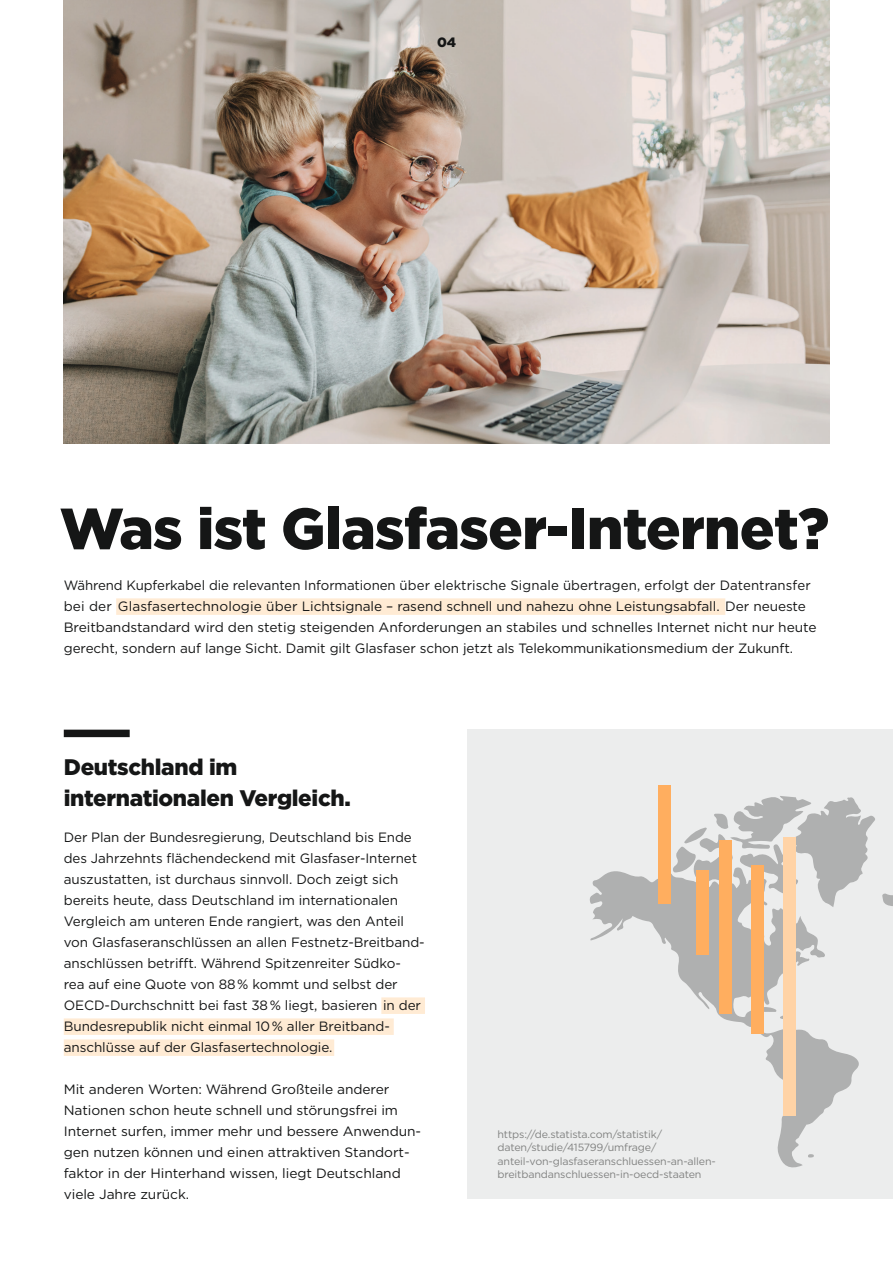
<style>
.page{position:relative;width:893px;height:1263px;background:#fff}
.page>*{position:absolute;margin:0;border:0;box-sizing:border-box;transform-origin:0 0}
.t1{font:900 57.75px "Gotham";letter-spacing:-.015em;color:#151616}
.t2{font:900 22.5px/31.5px "Gotham";letter-spacing:-.015em;color:#151616}
.t3{font:13.5px/21px "Gotham";letter-spacing:-.005em;color:#151616}
.t4{font:900 13.5px "Gotham";color:#151616}
.t5{font:10.5px/13.5px "Gotham";letter-spacing:-.015em;color:#818281}
</style>
<div class="page">
<img style="left:64px;top:0;width:765px;height:443px">
<div style="left:468px;top:730px;width:425px;height:469px;background:#eceded"></div>
<svg style="left:590px;top:867px;width:269px;height:300px"></svg>
<svg style="left:882px;top:893px;width:11px;height:13px"></svg>
<svg style="left:672px;top:796px;width:203px;height:111px"></svg>
<svg style="left:764px;top:1007px;width:20px;height:12px"></svg>
<svg style="left:808px;top:1154px;width:6px;height:4px"></svg>
<div style="left:696px;top:870px;width:13px;height:85px;background:#ffae5f"></div>
<div style="left:659px;top:785px;width:12px;height:118px;background:#ffae5f"></div>
<div style="left:752px;top:864px;width:12px;height:169px;background:#ffae5f"></div>
<div style="left:719px;top:840px;width:13px;height:173px;background:#ffae5f"></div>
<div style="left:784px;top:837px;width:12px;height:279px;background:#ffd3a6"></div>
<div style="left:116px;top:598px;width:609px;height:17px;background:#ffebd4"></div>
<div style="left:381px;top:997px;width:44px;height:17px;background:#ffebd4"></div>
<div style="left:64px;top:1018px;width:330px;height:17px;background:#ffebd4"></div>
<div style="left:64px;top:1039px;width:270px;height:17px;background:#ffebd4"></div>
<div style="left:64px;top:730px;width:66px;height:7px;background:#151616"></div>
<p class="t4" style="left:437px;top:33px;width:20px">04</p>
<h1 class="t1" style="left:60px;top:489px;width:771px">Was ist Glasfaser-Internet?</h1>
<p class="t3" style="left:64px;top:574px;width:754px">Während Kupferkabel die relevanten Informationen über elektrische Signale übertragen, erfolgt der Datentransfer bei der Glasfasertechnologie über Lichtsignale – rasend schnell und nahezu ohne Leistungsabfall. Der neueste Breitbandstandard wird den stetig steigenden Anforderungen an stabiles und schnelles Internet nicht nur heute gerecht, sondern auf lange Sicht. Damit gilt Glasfaser schon jetzt als Telekommunikationsmedium der Zukunft.</p>
<h2 class="t2" style="left:64px;top:751px;width:289px">Deutschland im internationalen Vergleich.</h2>
<p class="t3" style="left:64px;top:826px;width:363px">Der Plan der Bundesregierung, Deutschland bis Ende des Jahrzehnts flächendeckend mit Glasfaser-Internet auszustatten, ist durchaus sinnvoll. Doch zeigt sich bereits heute, dass Deutschland im internationalen Vergleich am unteren Ende rangiert, was den Anteil von Glasfaseranschlüssen an allen Festnetz-Breitband&shy;anschlüssen betrifft. Während Spitzenreiter Südko&shy;rea auf eine Quote von 88 % kommt und selbst der OECD-Durchschnitt bei fast 38 % liegt, basieren in der Bundesrepublik nicht einmal 10 % aller Breitband&shy;anschlüsse auf der Glasfasertechnologie.</p>
<p class="t3" style="left:64px;top:1078px;width:359px">Mit anderen Worten: Während Großteile anderer Nationen schon heute schnell und störungsfrei im Internet surfen, immer mehr und bessere Anwendun&shy;gen nutzen können und einen attraktiven Standort&shy;faktor in der Hinterhand wissen, liegt Deutschland viele Jahre zurück.</p>
<p class="t5" style="left:497px;top:1127px;width:220px">https://de.statista.com/statistik/ daten/studie/415799/umfrage/ anteil-von-glasfaseranschluessen-an-allen&shy;breitbandanschluessen-in-oecd-staaten</p>
</div>
